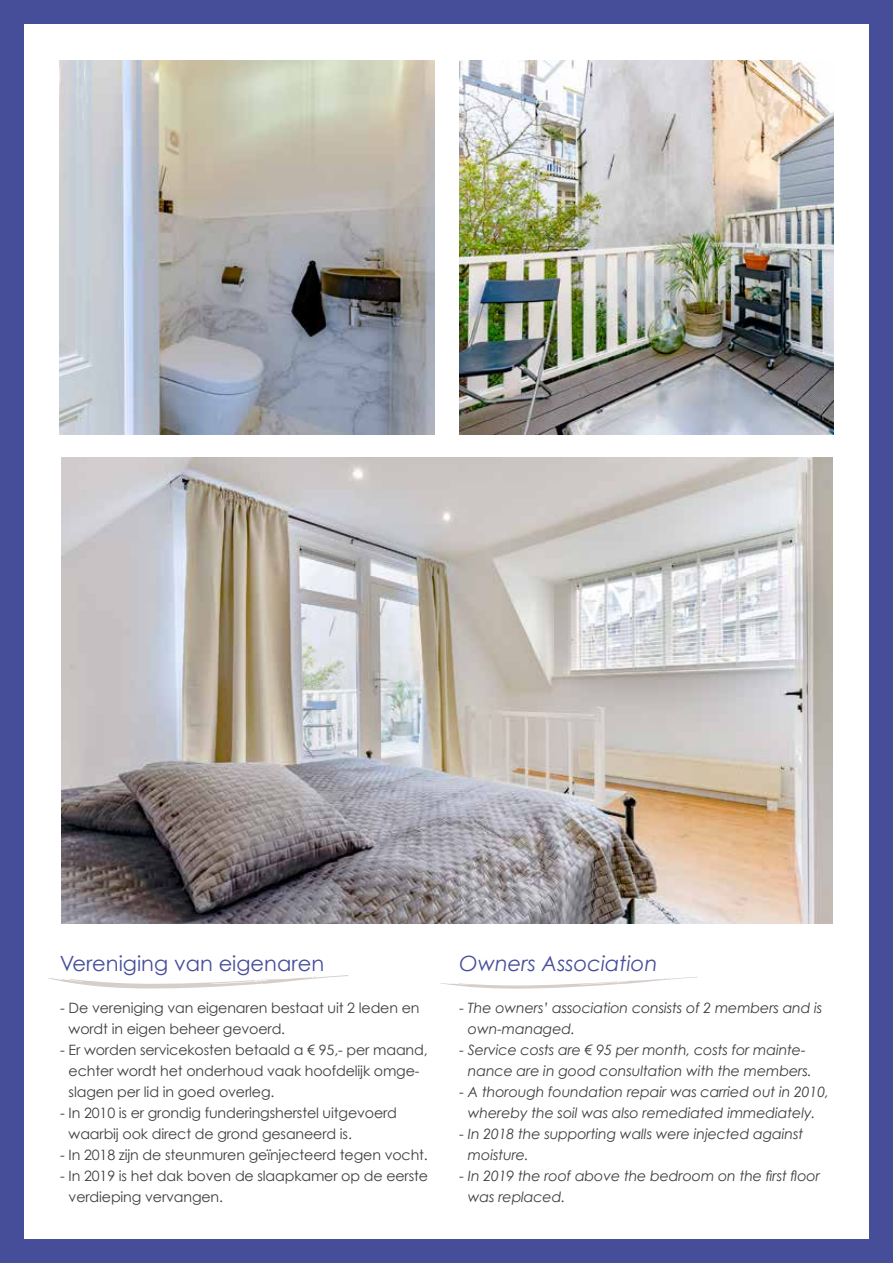
<style>
.page{position:relative;width:893px;height:1263px;background:#fff}
.page>*{position:absolute;margin:0;border:0;box-sizing:border-box;transform-origin:0 0}
.t1{font:21px "Century Gothic";color:#464e99}
.t2{font:italic 21px "Century Gothic";color:#464e99}
.t3{font:14.25px/21px "Century Gothic";letter-spacing:-.01em;color:#3e3d40}
.t4{font:italic 14.25px/21px "Century Gothic";letter-spacing:-.01em;color:#3e3d40}
</style>
<div class="page">
<div style="left:0;top:1239px;width:893px;height:24px;background:#464e99"></div>
<div style="left:13px;top:0;width:880px;height:23px;background:#464e99"></div>
<div style="left:0;top:0;width:23px;height:1263px;background:#464e99"></div>
<div style="left:870px;top:0;width:23px;height:1263px;background:#464e99"></div>
<svg style="left:48px;top:975px;width:300px;height:14px"></svg>
<svg style="left:440px;top:977px;width:258px;height:12px"></svg>
<img style="left:61px;top:457px;width:771px;height:467px">
<img style="left:459px;top:61px;width:375px;height:374px">
<img style="left:60px;top:61px;width:374px;height:374px">
<h1 class="t1" style="left:60px;top:951px;width:266px">Vereniging van eigenaren</h1>
<h1 class="t2" style="left:459px;top:951px;width:200px">Owners Association</h1>
<p class="t3" style="left:69px;top:997px;width:352px;text-indent:-9px">- De vereniging van eigenaren bestaat uit 2 leden en wordt in eigen beheer gevoerd.</p>
<p class="t3" style="left:69px;top:1039px;width:361px;text-indent:-9px">- Er worden servicekosten betaald a € 95,- per maand, echter wordt het onderhoud vaak hoofdelijk omge&shy;slagen per lid in goed overleg.</p>
<p class="t3" style="left:69px;top:1102px;width:330px;text-indent:-9px">- In 2010 is er grondig funderingsherstel uitgevoerd waarbij ook direct de grond gesaneerd is.</p>
<p class="t3" style="left:60px;top:1144px;width:369px">- In 2018 zijn de steunmuren geïnjecteerd tegen vocht.</p>
<p class="t3" style="left:69px;top:1165px;width:361px;text-indent:-9px">- In 2019 is het dak boven de slaapkamer op de eerste verdieping vervangen.</p>
<p class="t4" style="left:468px;top:997px;width:356px;text-indent:-9px">- The owners’ association consists of 2 members and is own-managed.</p>
<p class="t4" style="left:459px;top:1039px;width:354px;text-align:center">- Service costs are € 95 per month, costs for mainte&shy;nance are in good consultation with the members.</p>
<p class="t4" style="left:459px;top:1081px;width:371px;text-align:center">- A thorough foundation repair was carried out in 2010, whereby the soil was also remediated immediately.</p>
<p class="t4" style="left:468px;top:1123px;width:337px;text-indent:-9px">- In 2018 the supporting walls were injected against moisture.</p>
<p class="t4" style="left:468px;top:1165px;width:354px;text-indent:-9px">- In 2019 the roof above the bedroom on the first floor was replaced.</p>
</div>
